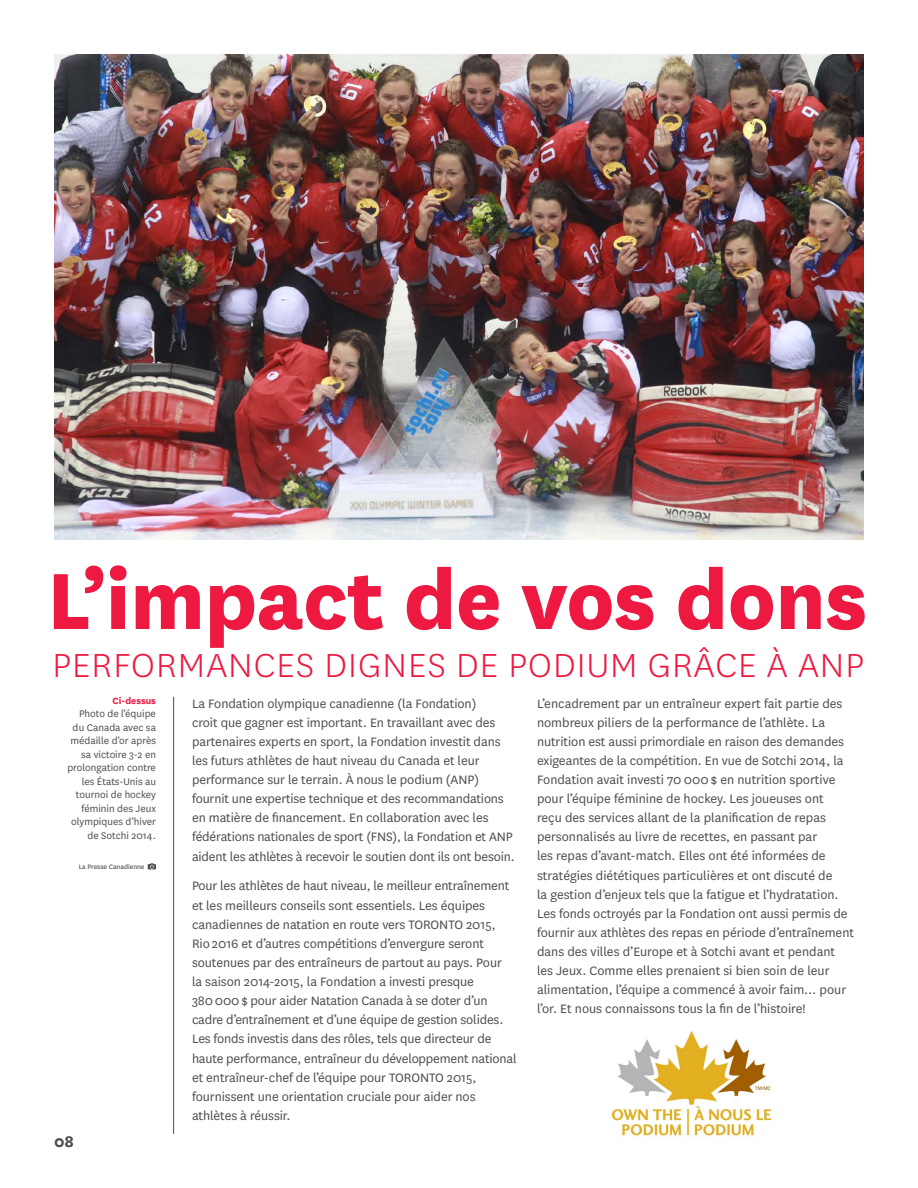
<style>
.page{position:relative;width:918px;height:1188px;background:#fff}
.page>*{position:absolute;margin:0;border:0;box-sizing:border-box;transform-origin:0 0}
.t1{font:800 93px "National";letter-spacing:-.005em;color:#ed1941}
.t2{font:300 39px "National";letter-spacing:.03em;color:#ed1941}
.t3{font:700 18px "National";color:#4d4d4f}
.t4{font:14.25px/19px "National";letter-spacing:-.005em;color:#4d4d4f}
.t5{font:11.25px/13.5px "National";color:#4d4d4f;text-align:right}
.t6{font:700 10.5px "National";color:#ed1941}
.t7{font:7.5px "National";color:#4d4d4f}
</style>
<div class="page">
<hr style="left:173px;top:697px;width:1px;height:437px;background:#4d4d4f">
<svg style="left:148px;top:863px;width:8px;height:6px"></svg>
<img style="left:54px;top:54px;width:810px;height:486px">
<img style="left:612px;top:1032px;width:158px;height:106px">
<h1 class="t1" style="left:47px;top:533px;width:822px">L’impact de vos dons</h1>
<h2 class="t2" style="left:52px;top:641px;width:813px">PERFORMANCES DIGNES DE PODIUM GRÂCE À ANP</h2>
<p class="t6" style="left:113px;top:693px;width:45px">Ci-dessus</p>
<p class="t5" style="left:67px;top:707px;width:90px">Photo de l’équipe du Canada avec sa médaille d’or après sa victoire 3-2 en prolongation contre les États-Unis au tournoi de hockey féminin des Jeux olympiques d’hiver de Sotchi 2014.</p>
<p class="t7" style="left:79px;top:862px;width:67px">La Presse Canadienne</p>
<p class="t3" style="left:54px;top:1129px;width:21px">08</p>
<p class="t4" style="left:192px;top:693px;width:324px">La Fondation olympique canadienne (la Fondation)<br>croit que gagner est important. En travaillant avec des partenaires experts en sport, la Fondation investit dans les futurs athlètes de haut niveau du Canada et leur performance sur le terrain. À nous le podium (ANP) fournit une expertise technique et des recommandations en matière de financement. En collaboration avec les fédérations nationales de sport (FNS), la Fondation et ANP aident les athlètes à recevoir le soutien dont ils ont besoin.</p>
<p class="t4" style="left:192px;top:876px;width:326px">Pour les athlètes de haut niveau, le meilleur entraînement et les meilleurs conseils sont essentiels. Les équipes canadiennes de natation en route vers TORONTO 2015, Rio 2016 et d’autres compétitions d’envergure seront soutenues par des entraîneurs de partout au pays. Pour<br>la saison 2014-2015, la Fondation a investi presque<br>380 000 $ pour aider Natation Canada à se doter d’un cadre d’entraînement et d’une équipe de gestion solides.<br>Les fonds investis dans des rôles, tels que directeur de haute performance, entraîneur du développement national et entraîneur-chef de l’équipe pour TORONTO 2015, fournissent une orientation cruciale pour aider nos athlètes à réussir.</p>
<p class="t4" style="left:537px;top:693px;width:318px">L’encadrement par un entraîneur expert fait partie des nombreux piliers de la performance de l’athlète. La nutrition est aussi primordiale en raison des demandes exigeantes de la compétition. En vue de Sotchi 2014, la Fondation avait investi 70 000 $ en nutrition sportive pour l’équipe féminine de hockey. Les joueuses ont<br>reçu des services allant de la planification de repas personnalisés au livre de recettes, en passant par<br>les repas d’avant-match. Elles ont été informées de stratégies diététiques particulières et ont discuté de<br>la gestion d’enjeux tels que la fatigue et l’hydratation.<br>Les fonds octroyés par la Fondation ont aussi permis de fournir aux athlètes des repas en période d’entraînement dans des villes d’Europe et à Sotchi avant et pendant les Jeux. Comme elles prenaient si bien soin de leur alimentation, l’équipe a commencé à avoir faim… pour l’or. Et nous connaissons tous la fin de l’histoire!</p>
</div>
